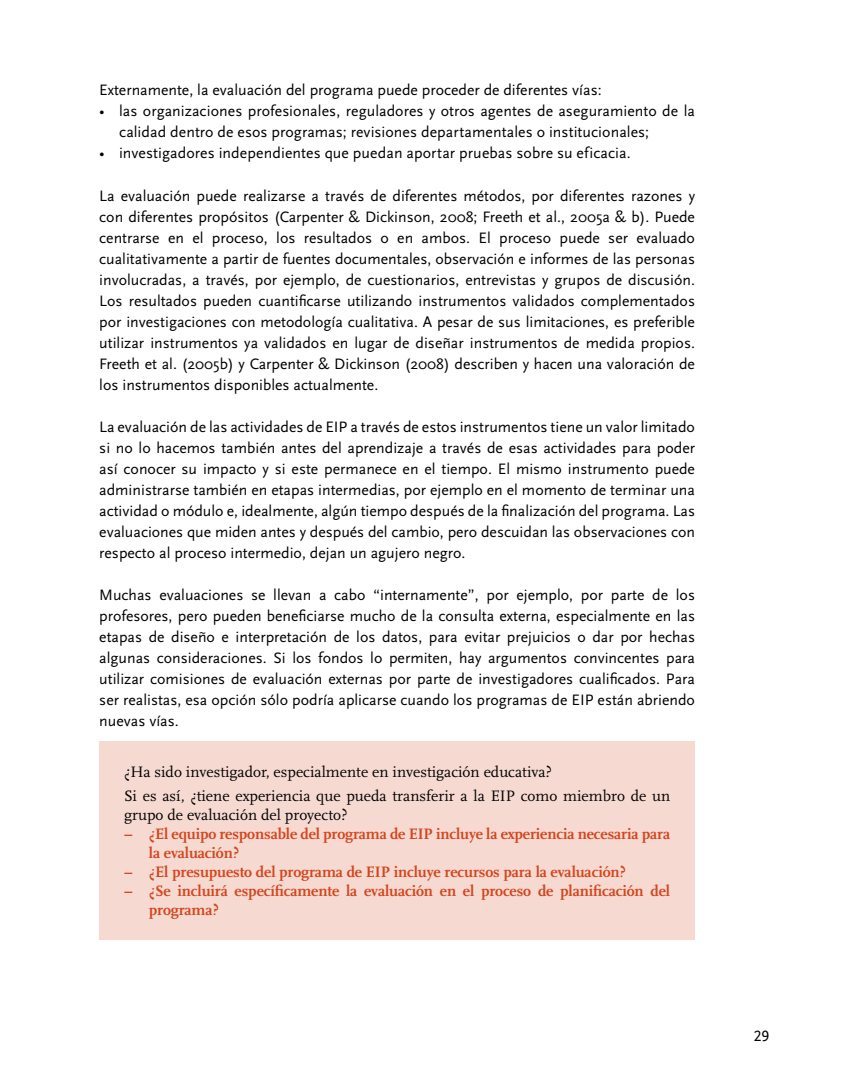
<style>
.page{position:relative;width:844px;height:1092px;background:#fff}
.page>*{position:absolute;margin:0;border:0;box-sizing:border-box;transform-origin:0 0}
.t1{font:15.75px/21px "Scala Sans";color:#000;text-align:justify}
.t2{font:700 15.75px/18.9px "Scala";letter-spacing:-.01em;color:#d4451d}
.t3{font:15.75px/23.8px "Scala";color:#000}
.t4{font:15.75px "Scala Sans Caps";color:#000}
</style>
<div class="page">
<div style="left:99px;top:740px;width:595px;height:199px;background:#f6dad2"></div>
<p class="t1" style="left:99px;top:80px;width:504px">Externamente, la evaluación del programa puede proceder de diferentes vías:</p>
<p class="t1" style="left:119px;top:101px;width:577px;text-indent:-20px">• las organizaciones profesionales, reguladores y otros agentes de aseguramiento de la calidad dentro de esos programas; revisiones departamentales o institucionales;</p>
<p class="t1" style="left:99px;top:143px;width:533px">• investigadores independientes que puedan aportar pruebas sobre su eficacia.</p>
<p class="t1" style="left:99px;top:185px;width:597px">La evaluación puede realizarse a través de diferentes métodos, por diferentes razones y con diferentes propósitos (Carpenter &amp; Dickinson, 2008; Freeth et al., 2005a &amp; b). Puede centrarse en el proceso, los resultados o en ambos. El proceso puede ser evaluado cualitativamente a partir de fuentes documentales, observación e informes de las personas involucradas, a través, por ejemplo, de cuestionarios, entrevistas y grupos de discusión.<br>Los resultados pueden cuantificarse utilizando instrumentos validados complementados por investigaciones con metodología cualitativa. A pesar de sus limitaciones, es preferible utilizar instrumentos ya validados en lugar de diseñar instrumentos de medida propios.<br>Freeth et al. (2005b) y Carpenter &amp; Dickinson (2008) describen y hacen una valoración de los instrumentos disponibles actualmente.</p>
<p class="t1" style="left:99px;top:416px;width:597px">La evaluación de las actividades de EIP a través de estos instrumentos tiene un valor limitado si no lo hacemos también antes del aprendizaje a través de esas actividades para poder así conocer su impacto y si este permanece en el tiempo. El mismo instrumento puede administrarse también en etapas intermedias, por ejemplo en el momento de terminar una actividad o módulo e, idealmente, algún tiempo después de la finalización del programa. Las evaluaciones que miden antes y después del cambio, pero descuidan las observaciones con respecto al proceso intermedio, dejan un agujero negro.</p>
<p class="t1" style="left:99px;top:584px;width:597px">Muchas evaluaciones se llevan a cabo “internamente”, por ejemplo, por parte de los profesores, pero pueden beneficiarse mucho de la consulta externa, especialmente en las etapas de diseño e interpretación de los datos, para evitar prejuicios o dar por hechas algunas consideraciones. Si los fondos lo permiten, hay argumentos convincentes para utilizar comisiones de evaluación externas por parte de investigadores cualificados. Para ser realistas, esa opción sólo podría aplicarse cuando los programas de EIP están abriendo nuevas vías.</p>
<p class="t3" style="left:124px;top:760px;width:547px">¿Ha sido investigador, especialmente en investigación educativa?<br>Si es así, ¿tiene experiencia que pueda transferir a la EIP como miembro de un</p>
<p class="t3" style="left:124px;top:803px;width:225px">grupo de evaluación del proyecto?</p>
<p class="t2" style="left:149px;top:824px;width:522px;text-indent:-25px">– ¿El equipo responsable del programa de EIP incluye la experiencia necesaria para la evaluación?</p>
<p class="t2" style="left:124px;top:862px;width:503px">– ¿El presupuesto del programa de EIP incluye recursos para la evaluación?</p>
<p class="t2" style="left:149px;top:881px;width:522px;text-indent:-25px">– ¿Se incluirá específicamente la evaluación en el proceso de planificación del programa?</p>
<p class="t4" style="left:753px;top:1027px;width:17px">29</p>
</div>
